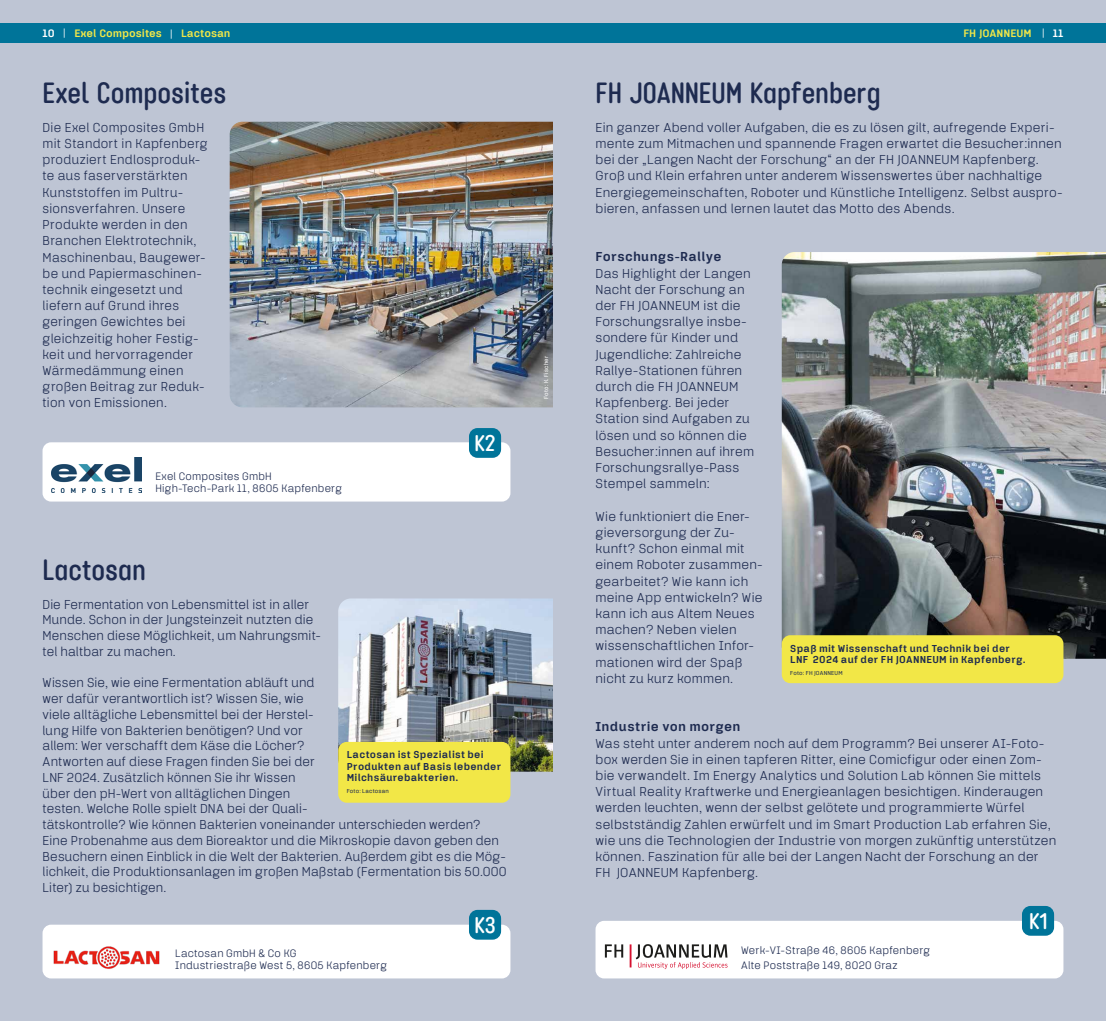
<style>
.page{position:relative;width:1106px;height:1021px;background:#fff}
.page>*{position:absolute;margin:0;border:0;box-sizing:border-box;transform-origin:0 0}
.t1{font:700 30px "Benelux";color:#1e2b50}
.t2{font:700 23.1px "Benelux";color:#fff}
.t3{font:13.5px/16.2px "Klamp 205";letter-spacing:.015em;color:#1e2b50}
.t4{font:700 13.5px "Klamp 205";letter-spacing:.025em;color:#1e2b50}
.t5{font:11.25px/12px "Klamp 205";letter-spacing:.025em;color:#1e2b50}
.t6{font:700 11.25px "Klamp 205";color:#f2e747}
.t7{font:700 10.5px/11.6px "Klamp 205";letter-spacing:.025em;color:#1e2b50}
.t8{font:500 6px "Klamp 205";letter-spacing:.03em;color:#1e2b50}
.t9{font:500 6px "Klamp 205";letter-spacing:.025em;color:#fff}
.s1{color:#fff}
.s2{font-weight:400;color:#fff}
</style>
<div class="page">
<div style="left:0;top:0;width:1106px;height:1020px;background:#bec5d4"></div>
<div style="left:553px;top:23px;width:553px;height:20px;background:#007499"></div>
<div style="left:0;top:23px;width:553px;height:20px;background:#007499"></div>
<img style="left:338px;top:598px;width:215px;height:173px">
<img style="left:230px;top:122px;width:323px;height:285px">
<div style="left:338px;top:742px;width:172px;height:60px;background:#f2e747;border-radius:9px"></div>
<div style="left:43px;top:924px;width:467px;height:54px;background:#fff;border-radius:9px"></div>
<img style="left:53px;top:946px;width:107px;height:23px">
<div style="left:43px;top:442px;width:467px;height:59px;background:#fff;border-radius:9px"></div>
<img style="left:52px;top:458px;width:90px;height:35px">
<div style="left:469px;top:428px;width:32px;height:30px;background:#007499;border-radius:9px"></div>
<div style="left:469px;top:909px;width:32px;height:30px;background:#007499;border-radius:9px"></div>
<img style="left:781px;top:252px;width:325px;height:406px">
<div style="left:781px;top:635px;width:282px;height:48px;background:#f2e747;border-radius:9px"></div>
<div style="left:595px;top:920px;width:468px;height:58px;background:#fff;border-radius:9px"></div>
<svg style="left:605px;top:944px;width:18px;height:13px"></svg>
<svg style="left:629px;top:944px;width:98px;height:25px"></svg>
<div style="left:1022px;top:905px;width:32px;height:30px;background:#007499;border-radius:9px"></div>
<p class="t6" style="left:43px;top:27px;width:189px"><span class="s1">10</span> <span class="s2">|</span> Exel Composites <span class="s2">|</span> Lactosan</p>
<p class="t6" style="left:963px;top:27px;width:101px">FH JOANNEUM <span class="s2">|</span> <span class="s1">11</span></p>
<h1 class="t1" style="left:43px;top:77px;width:185px">Exel Composites</h1>
<p class="t3" style="left:43px;top:120px;width:167px">Die Exel Composites GmbH mit Standort in Kapfenberg produziert Endlosproduk&shy;te aus faserverstärkten<br>Kunststoffen im Pultru&shy;sionsverfahren. Unsere<br>Produkte werden in den<br>Branchen Elektrotechnik,<br>Maschinenbau, Baugewer&shy;be und Papiermaschinen&shy;technik eingesetzt und liefern auf Grund ihres geringen Gewichtes bei gleichzeitig hoher Festig&shy;keit und hervorragender<br>Wärmedämmung einen großen Beitrag zur Reduk&shy;tion von Emissionen.</p>
<p class="t5" style="left:155px;top:470px;width:188px">Exel Composites GmbH<br>High-Tech-Park 11, 8605 Kapfenberg</p>
<h1 class="t1" style="left:43px;top:553px;width:105px">Lactosan</h1>
<h2 class="t2" style="left:474px;top:430px;width:23px">K2</h2>
<p class="t3" style="left:43px;top:596px;width:280px;line-height:15.8px">Die Fermentation von Lebensmittel ist in aller Munde. Schon in der Jungsteinzeit nutzten die Menschen diese Möglichkeit, um Nahrungsmit&shy;tel haltbar zu machen.</p>
<p class="t3" style="left:43px;top:675px;width:465px;line-height:15.8px">Wissen Sie, wie eine Fermentation abläuft und<br>wer dafür verantwortlich ist? Wissen Sie, wie<br>viele alltägliche Lebensmittel bei der Herstel-<br>lung Hilfe von Bakterien benötigen? Und vor<br>allem: Wer verschafft dem Käse die Löcher?<br>Antworten auf diese Fragen finden Sie bei der<br>LNF 2024. Zusätzlich können Sie ihr Wissen<br>über den pH-Wert von alltäglichen Dingen<br>testen. Welche Rolle spielt DNA bei der Quali-<br>tätskontrolle? Wie können Bakterien voneinander unterschieden werden?<br>Eine Probenahme aus dem Bioreaktor und die Mikroskopie davon geben den Besuchern einen Einblick in die Welt der Bakterien. Außerdem gibt es die Mög&shy;lichkeit, die Produktionsanlagen im großen Maßstab (Fermentation bis 50.000<br>Liter) zu besichtigen.</p>
<p class="t7" style="left:347px;top:749px;width:156px">Lactosan ist Spezialist bei<br>Produkten auf Basis lebender<br>Milchsäurebakterien.</p>
<p class="t8" style="left:347px;top:787px;width:44px">Foto: Lactosan</p>
<p class="t5" style="left:175px;top:947px;width:213px">Lactosan GmbH &amp; Co KG<br>Industriestraße West 5, 8605 Kapfenberg</p>
<h2 class="t2" style="left:474px;top:912px;width:23px">K3</h2>
<p class="t9" style="left:543px;top:399px;width:45px;rotate:-90deg">Foto: K. Fischer</p>
<h1 class="t1" style="left:595px;top:77px;width:287px">FH JOANNEUM Kapfenberg</h1>
<p class="t3" style="left:595px;top:119px;width:469px">Ein ganzer Abend voller Aufgaben, die es zu lösen gilt, aufregende Experi&shy;mente zum Mitmachen und spannende Fragen erwartet die Besucher:innen bei der „Langen Nacht der Forschung“ an der FH JOANNEUM Kapfenberg.<br>Groß und Klein erfahren unter anderem Wissenswertes über nachhaltige Energiegemeinschaften, Roboter und Künstliche Intelligenz. Selbst auspro&shy;bieren, anfassen und lernen lautet das Motto des Abends.</p>
<p class="t4" style="left:595px;top:250px;width:127px">Forschungs-Rallye</p>
<p class="t3" style="left:595px;top:265px;width:160px">Das Highlight der Langen<br>Nacht der Forschung an der FH JOANNEUM ist die<br>Forschungsrallye insbe&shy;sondere für Kinder und<br>Jugendliche: Zahlreiche<br>Rallye-Stationen führen durch die FH JOANNEUM<br>Kapfenberg. Bei jeder<br>Station sind Aufgaben zu lösen und so können die<br>Besucher:innen auf ihrem<br>Forschungsrallye-Pass<br>Stempel sammeln:</p>
<p class="t3" style="left:595px;top:508px;width:169px">Wie funktioniert die Ener&shy;gieversorgung der Zu&shy;kunft? Schon einmal mit einem Roboter zusammen&shy;gearbeitet? Wie kann ich meine App entwickeln? Wie kann ich aus Altem Neues machen? Neben vielen wissenschaftlichen Infor&shy;mationen wird der Spaß nicht zu kurz kommen.</p>
<p class="t4" style="left:595px;top:719px;width:146px">Industrie von morgen</p>
<p class="t3" style="left:595px;top:735px;width:462px">Was steht unter anderem noch auf dem Programm? Bei unserer AI-Foto&shy;box werden Sie in einen tapferen Ritter, eine Comicfigur oder einen Zom&shy;bie verwandelt. Im Energy Analytics und Solution Lab können Sie mittels Virtual Reality Kraftwerke und Energieanlagen besichtigen. Kinderaugen werden leuchten, wenn der selbst gelötete und programmierte Würfel selbstständig Zahlen erwürfelt und im Smart Production Lab erfahren Sie, wie uns die Technologien der Industrie von morgen zukünftig unterstützen können. Faszination für alle bei der Langen Nacht der Forschung an der FH JOANNEUM Kapfenberg.</p>
<p class="t7" style="left:790px;top:643px;width:237px">Spaß mit Wissenschaft und Technik bei der<br>LNF 2024 auf der FH JOANNEUM in Kapfenberg.</p>
<p class="t8" style="left:790px;top:669px;width:54px">Foto: FH JOANNEUM</p>
<p class="t5" style="left:741px;top:942px;width:190px;line-height:15.1px">Werk-VI-Straße 46, 8605 Kapfenberg<br>Alte Poststraße 149, 8020 Graz</p>
<h2 class="t2" style="left:1029px;top:908px;width:20px">K1</h2>
</div>
